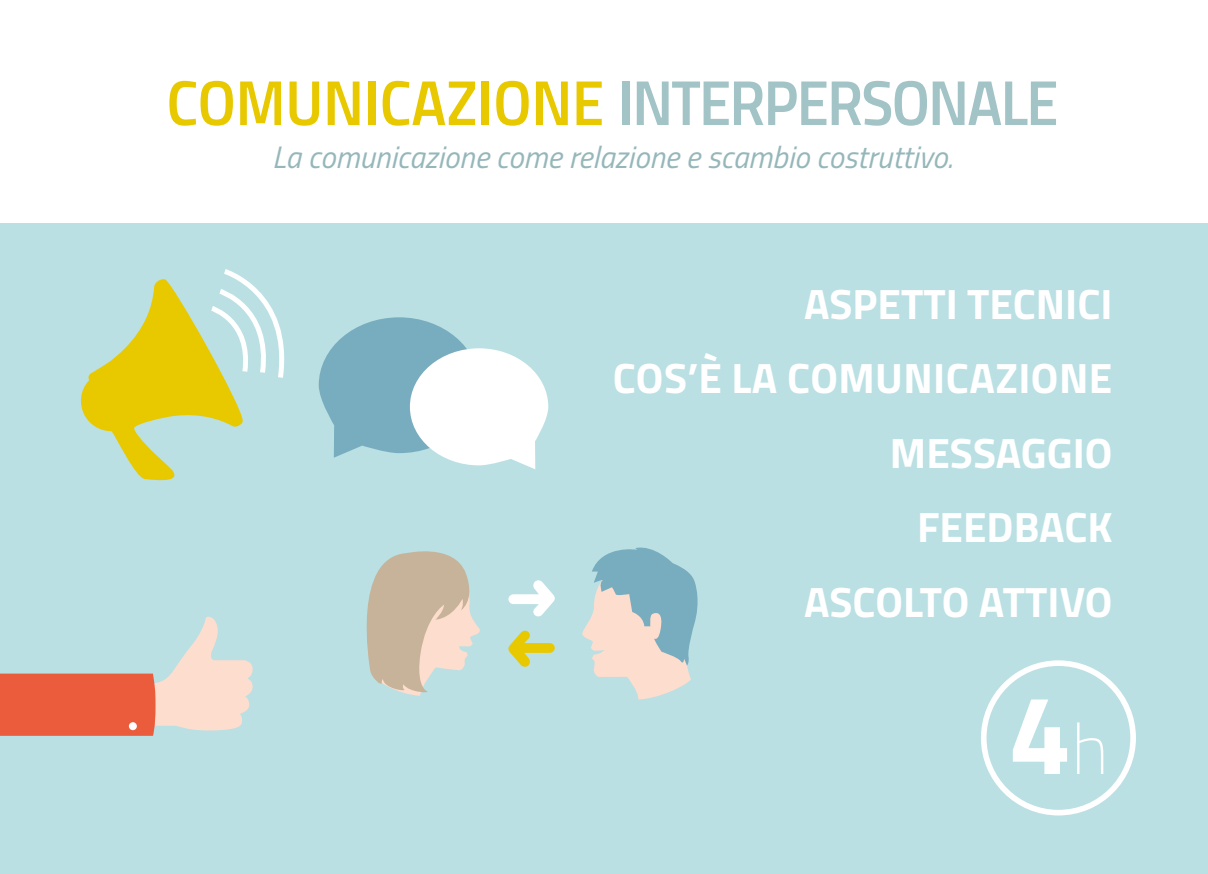
<style>
.page{position:relative;width:1208px;height:874px;background:#fff}
.page>*{position:absolute;margin:0;border:0;box-sizing:border-box;transform-origin:0 0}
.t1{font:700 112.8px "Titillium";color:#fff}
.t2{font:63.4px "Titillium Semibold Upright";letter-spacing:-.025em;color:#a3c4c7}
.t3{font:700 42.4px/74.4px "Titillium";color:#fff;text-align:right}
.t4{font:italic 31px "Titillium";color:#96b7ba}
.s1{color:#e8c900}
.s2{font-weight:100;font-size:70.4px}
</style>
<div class="page">
<div style="left:0;top:223px;width:1208px;height:650px;background:#bae0e3"></div>
<svg style="left:319px;top:317px;width:229px;height:152px"></svg>
<svg style="left:508px;top:580px;width:47px;height:36px"></svg>
<svg style="left:508px;top:630px;width:47px;height:37px"></svg>
<svg style="left:366px;top:551px;width:114px;height:144px"></svg>
<svg style="left:582px;top:547px;width:116px;height:152px"></svg>
<svg style="left:0;top:616px;width:253px;height:119px"></svg>
<svg style="left:80px;top:279px;width:163px;height:202px"></svg>
<svg style="left:207px;top:269px;width:78px;height:114px"></svg>
<div style="left:981px;top:660px;width:155px;height:155px;border:6px solid #fff;border-radius:50%"></div>
<svg style="left:129px;top:721px;width:8px;height:8px"></svg>
<h2 class="t2" style="left:167px;top:54px;width:893px"><span class="s1">COMUNICAZIONE</span> INTERPERSONALE</h2>
<p class="t4" style="left:272px;top:134px;width:682px">La comunicazione come relazione e scambio costruttivo.</p>
<p class="t3" style="left:804px;top:264px;width:188px">ASPETTI TECN</p>
<p class="t3" style="left:1065px;top:264px;width:49px">ICI</p>
<p class="t3" style="left:612px;top:339px;width:445px">COS’è LA COMUN ICAZIONE</p>
<p class="t3" style="left:890px;top:413px;width:224px">MESSAGGIO<br>FEEDBACK</p>
<p class="t3" style="left:804px;top:562px;width:50px">ASCOLTO</p>
<p class="t3" style="left:979px;top:562px;width:107px">ATTIVO</p>
<h1 class="t1" style="left:1008px;top:647px;width:102px">4<span class="s2">h</span></h1>
</div>
